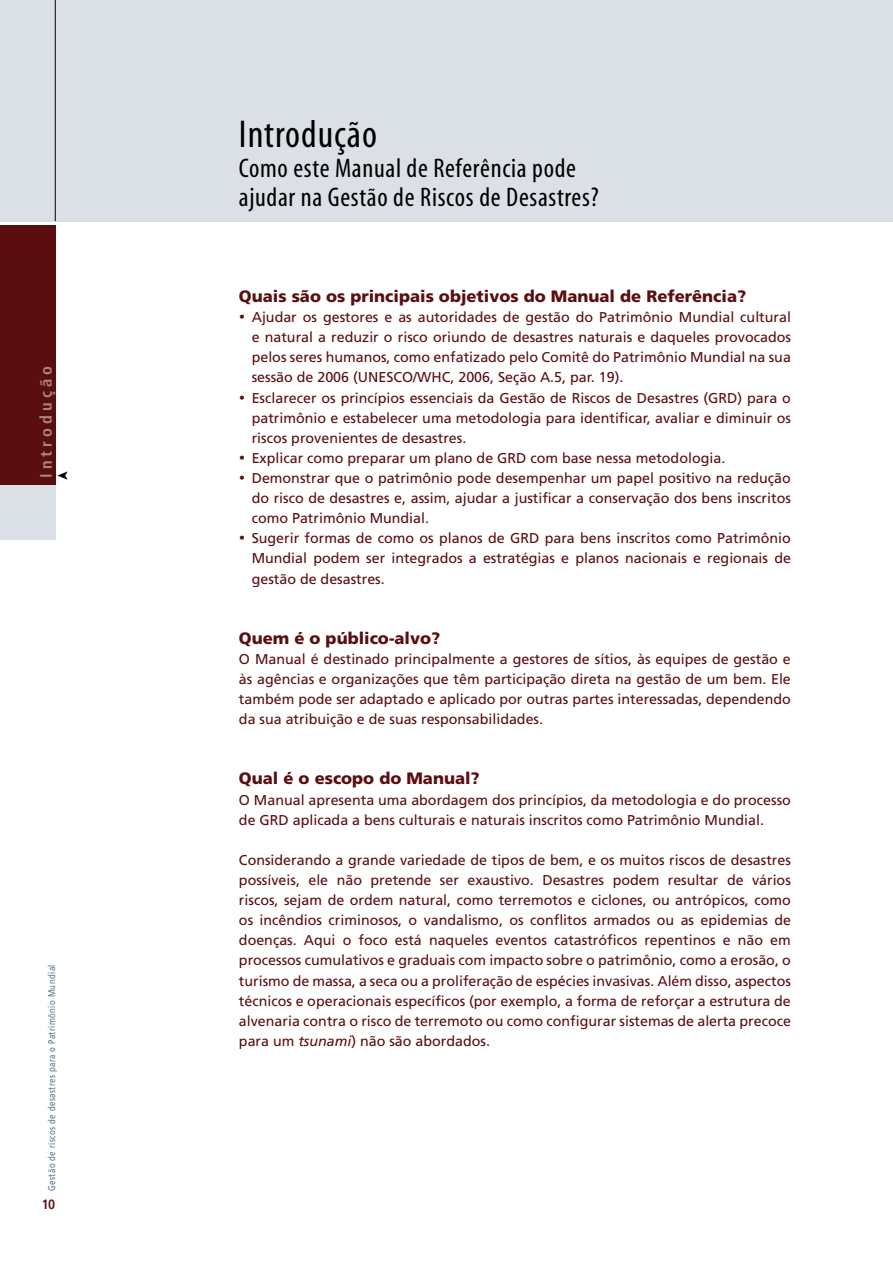
<style>
.page{position:relative;width:893px;height:1263px;background:#fff}
.page>*{position:absolute;margin:0;border:0;box-sizing:border-box;transform-origin:0 0}
.t1{font:condensed 39px "Myriad";letter-spacing:.025em;color:#000}
.t2{font:condensed 27px/29.4px "Myriad";letter-spacing:.025em;color:#000}
.t3{font:900 16.5px "Frutiger";color:#5b0e10}
.t4{font:700 condensed 16.5px "Frutiger";letter-spacing:.25em;color:#ad8578}
.t5{font:14.25px/20.1px "Frutiger";color:#5b0e10;text-align:justify}
.t6{font:700 condensed 13.5px "Frutiger";color:#5b0e10}
.t7{font:9.75px "Frutiger";letter-spacing:.05em;color:#587592;scale:.8 1}
.s1{font-style:italic}
</style>
<div class="page">
<svg style="left:57px;top:471px;width:11px;height:9px"></svg>
<div style="left:0;top:485px;width:55px;height:55px;background:#dbdfe6"></div>
<div style="left:0;top:225px;width:55px;height:260px;background:#5b0e10"></div>
<div style="left:0;top:0;width:893px;height:221px;background:#dbdfe6"></div>
<hr style="left:55px;top:0;width:1px;height:221px;background:#000">
<p class="t4" style="left:36px;top:478px;width:114px;rotate:-90deg">Introdução</p>
<p class="t7" style="left:46px;top:1191px;width:284px;rotate:-90deg">Gestão de riscos de desastres para o Patrimônio Mundial</p>
<p class="t6" style="left:42px;top:1197px;width:15px">10</p>
<h1 class="t1" style="left:239px;top:115px;width:140px">Introdução</h1>
<h2 class="t2" style="left:239px;top:154px;width:361px">Como este Manual de Referência pode ajudar na Gestão de Riscos de Desastres?</h2>
<p class="t3" style="left:239px;top:286px;width:509px">Quais são os principais objetivos do Manual de Referência?</p>
<p class="t5" style="left:252px;top:307px;width:541px;text-indent:-13px">• Ajudar os gestores e as autoridades de gestão do Patrimônio Mundial cultural e natural a reduzir o risco oriundo de desastres naturais e daqueles provocados pelos seres humanos, como enfatizado pelo Comitê do Patrimônio Mundial na sua sessão de 2006 (UNESCO/WHC, 2006, Seção A.5, par. 19).</p>
<p class="t5" style="left:252px;top:388px;width:541px;text-indent:-13px">• Esclarecer os princípios essenciais da Gestão de Riscos de Desastres (GRD) para o patrimônio e estabelecer uma metodologia para identificar, avaliar e diminuir os riscos provenientes de desastres.</p>
<p class="t5" style="left:239px;top:448px;width:488px">• Explicar como preparar um plano de GRD com base nessa metodologia.</p>
<p class="t5" style="left:252px;top:468px;width:541px;text-indent:-13px">• Demonstrar que o patrimônio pode desempenhar um papel positivo na redução do risco de desastres e, assim, ajudar a justificar a conservação dos bens inscritos como Patrimônio Mundial.</p>
<p class="t5" style="left:252px;top:528px;width:541px;text-indent:-13px">• Sugerir formas de como os planos de GRD para bens inscritos como Patrimônio Mundial podem ser integrados a estratégias e planos nacionais e regionais de gestão de desastres.</p>
<p class="t3" style="left:239px;top:628px;width:203px">Quem é o público-alvo?</p>
<p class="t5" style="left:239px;top:649px;width:553px">O Manual é destinado principalmente a gestores de sítios, às equipes de gestão e às agências e organizações que têm participação direta na gestão de um bem. Ele também pode ser adaptado e aplicado por outras partes interessadas, dependendo da sua atribuição e de suas responsabilidades.</p>
<p class="t3" style="left:239px;top:769px;width:242px">Qual é o escopo do Manual?</p>
<p class="t5" style="left:239px;top:790px;width:553px">O Manual apresenta uma abordagem dos princípios, da metodologia e do processo de GRD aplicada a bens culturais e naturais inscritos como Patrimônio Mundial.</p>
<p class="t5" style="left:239px;top:850px;width:553px">Considerando a grande variedade de tipos de bem, e os muitos riscos de desastres possíveis, ele não pretende ser exaustivo. Desastres podem resultar de vários riscos, sejam de ordem natural, como terremotos e ciclones, ou antrópicos, como os incêndios criminosos, o vandalismo, os conflitos armados ou as epidemias de doenças. Aqui o foco está naqueles eventos catastróficos repentinos e não em processos cumulativos e graduais com impacto sobre o patrimônio, como a erosão, o turismo de massa, a seca ou a proliferação de espécies invasivas. Além disso, aspectos técnicos e operacionais específicos (por exemplo, a forma de reforçar a estrutura de alvenaria contra o risco de terremoto ou como configurar sistemas de alerta precoce para um <span class="s1">tsunami</span>) não são abordados.</p>
</div>
